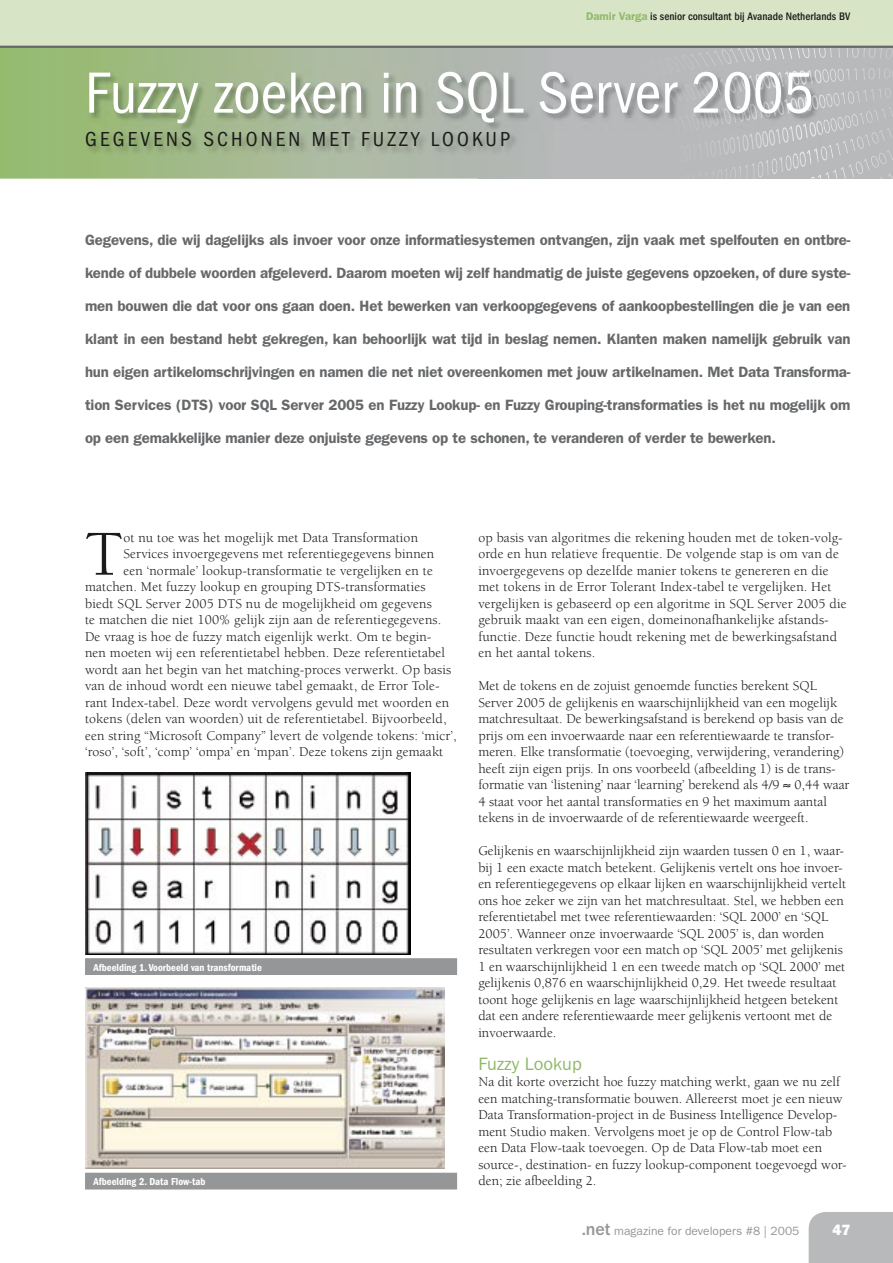
<style>
.page{position:relative;width:893px;height:1263px;background:#fff}
.page>*{position:absolute;margin:0;border:0;box-sizing:border-box;transform-origin:0 0}
.t1{font:65.7px "Berkeley";color:#1c1b19}
.t2{font:condensed 60px "Franklin Gothic";color:#fff}
.t3{font:condensed 21px "Franklin Gothic";letter-spacing:.15em;color:#1c1b19}
.t4{font:18px "Franklin Gothic";color:#90ba69}
.t5{font:600 15px "Franklin Gothic";letter-spacing:-.01em;color:#66686a}
.t6{font:800 15px "Franklin Gothic";color:#fff}
.t7{font:13.8px/16.5px "Berkeley";color:#1c1b19}
.t8{font:12px "Franklin Gothic";color:#959698}
.t9{font:500 condensed 11.25px "Franklin Gothic";color:#1c1b19}
.t10{font:600 condensed 10.5px "Franklin Gothic";color:#fff}
.s1{font-weight:600;font-stretch:normal;color:#90ba69}
.s2{font-weight:800}
.s3{font-weight:500;font-size:18px}
</style>
<div class="page">
<div style="left:809px;top:1212px;width:84px;height:51px;background:#b7b9ba"></div>
<div style="left:0;top:0;width:893px;height:47px;background:#d8e4c6"></div>
<div style="left:478px;top:47px;width:415px;height:132px;background:#b7b9ba"></div>
<svg style="left:0;top:48px;width:504px;height:131px;background:#a2ba8b"></svg>
<hr style="left:0;top:46px;width:893px;height:2px;background:#66686a">
<img style="left:85px;top:71px;width:736px;height:84px">
<img style="left:639px;top:71px;width:182px;height:18px">
<img style="left:85px;top:773px;width:325px;height:181px">
<img style="left:85px;top:987px;width:360px;height:182px">
<div style="left:85px;top:958px;width:372px;height:17px;background:#959698"></div>
<div style="left:85px;top:1173px;width:372px;height:16px;background:#959698"></div>
<p class="t9" style="left:586px;top:10px;width:266px"><span class="s1">Damir Varga</span> is senior consultant bij Avanade Netherlands BV</p>
<h2 class="t2" style="left:85px;top:59px;width:731px">Fuzzy zoeken in SQL Server 2005</h2>
<h3 class="t3" style="left:85px;top:127px;width:427px">GEGEVENS SCHONEN MET FUZZY LOOKUP</h3>
<p class="t5" style="left:85px;top:231px;width:767px">Gegevens, die wij dagelijks als invoer voor onze informatiesystemen ontvangen, zijn vaak met spelfouten en ontbre-</p>
<p class="t5" style="left:85px;top:264px;width:767px">kende of dubbele woorden afgeleverd. Daarom moeten wij zelf handmatig de juiste gegevens opzoeken, of dure syste-</p>
<p class="t5" style="left:85px;top:297px;width:767px">men bouwen die dat voor ons gaan doen. Het bewerken van verkoopgegevens of aankoopbestellingen die je van een</p>
<p class="t5" style="left:85px;top:330px;width:767px">klant in een bestand hebt gekregen, kan behoorlijk wat tijd in beslag nemen. Klanten maken namelijk gebruik van</p>
<p class="t5" style="left:85px;top:363px;width:767px">hun eigen artikelomschrijvingen en namen die net niet overeenkomen met jouw artikelnamen. Met Data Transforma-</p>
<p class="t5" style="left:85px;top:396px;width:767px">tion Services (DTS) voor SQL Server 2005 en Fuzzy Lookup- en Fuzzy Grouping-transformaties is het nu mogelijk om</p>
<p class="t5" style="left:85px;top:429px;width:692px">op een gemakkelijke manier deze onjuiste gegevens op te schonen, te veranderen of verder te bewerken.</p>
<h1 class="t1" style="left:85px;top:519px;width:39px">T</h1>
<p class="t7" style="left:123px;top:529px;width:296px">ot nu toe was het mogelijk met Data Transformation</p>
<p class="t7" style="left:123px;top:546px;width:312px">Services invoergegevens met referentiegegevens binnen</p>
<p class="t7" style="left:123px;top:562px;width:311px">een ‘normale’ lookup-transformatie te vergelijken en te</p>
<p class="t7" style="left:85px;top:579px;width:342px">matchen. Met fuzzy lookup en grouping DTS-transformaties</p>
<p class="t7" style="left:85px;top:595px;width:348px">biedt SQL Server 2005 DTS nu de mogelijkheid om gegevens</p>
<p class="t7" style="left:85px;top:612px;width:358px">te matchen die niet 100% gelijk zijn aan de referentiegegevens.</p>
<p class="t7" style="left:85px;top:628px;width:348px">De vraag is hoe de fuzzy match eigenlijk werkt. Om te begin-</p>
<p class="t7" style="left:85px;top:645px;width:361px">nen moeten wij een referentietabel hebben. Deze referentietabel</p>
<p class="t7" style="left:85px;top:661px;width:368px">wordt aan het begin van het matching-proces verwerkt. Op basis</p>
<p class="t7" style="left:85px;top:678px;width:356px">van de inhoud wordt een nieuwe tabel gemaakt, de Error Tole-</p>
<p class="t7" style="left:85px;top:694px;width:366px">rant Index-tabel. Deze wordt vervolgens gevuld met woorden en</p>
<p class="t7" style="left:85px;top:711px;width:363px">tokens (delen van woorden) uit de referentietabel. Bijvoorbeeld,</p>
<p class="t7" style="left:85px;top:727px;width:373px">een string “Microsoft Company” levert de volgende tokens: ‘micr’,</p>
<p class="t7" style="left:85px;top:744px;width:360px">‘roso’, ‘soft’, ‘comp’ ‘ompa’ en ‘mpan’. Deze tokens zijn gemaakt</p>
<p class="t10" style="left:94px;top:961px;width:170px">Afbeelding 1. Voorbeeld van transformatie</p>
<p class="t10" style="left:94px;top:1176px;width:113px">Afbeelding 2. Data Flow-tab</p>
<p class="t7" style="left:478px;top:529px;width:370px">op basis van algoritmes die rekening houden met de token-volg&shy;orde en hun relatieve frequentie. De volgende stap is om van de invoergegevens op dezelfde manier tokens te genereren en die met tokens in de Error Tolerant Index-tabel te vergelijken. Het vergelijken is gebaseerd op een algoritme in SQL Server 2005 die gebruik maakt van een eigen, domeinonafhankelijke afstands&shy;functie. Deze functie houdt rekening met de bewerkingsafstand en het aantal tokens.</p>
<p class="t7" style="left:478px;top:678px;width:372px">Met de tokens en de zojuist genoemde functies berekent SQL Server 2005 de gelijkenis en waarschijnlijkheid van een mogelijk matchresultaat. De bewerkingsafstand is berekend op basis van de prijs om een invoerwaarde naar een referentiewaarde te transfor&shy;meren. Elke transformatie (toevoeging, verwijdering, verandering) heeft zijn eigen prijs. In ons voorbeeld (afbeelding 1) is de trans&shy;formatie van ‘listening’ naar ‘learning’ berekend als 4/9 ≈ 0,44 waar 4 staat voor het aantal transformaties en 9 het maximum aantal tekens in de invoerwaarde of de referentiewaarde weergeeft.</p>
<p class="t7" style="left:478px;top:843px;width:369px">Gelijkenis en waarschijnlijkheid zijn waarden tussen 0 en 1, waar&shy;bij 1 een exacte match betekent. Gelijkenis vertelt ons hoe invoer&shy;en referentiegegevens op elkaar lijken en waarschijnlijkheid vertelt ons hoe zeker we zijn van het matchresultaat. Stel, we hebben een referentietabel met twee referentiewaarden: ‘SQL 2000’ en ‘SQL 2005’. Wanneer onze invoerwaarde ‘SQL 2005’ is, dan worden resultaten verkregen voor een match op ‘SQL 2005’ met gelijkenis 1 en waarschijnlijkheid 1 en een tweede match op ‘SQL 2000’ met gelijkenis 0,876 en waarschijnlijkheid 0,29. Het tweede resultaat toont hoge gelijkenis en lage waarschijnlijkheid hetgeen betekent dat een andere referentiewaarde meer gelijkenis vertoont met de invoerwaarde.</p>
<h3 class="t4" style="left:478px;top:1053px;width:105px">Fuzzy Lookup</h3>
<p class="t7" style="left:478px;top:1074px;width:370px">Na dit korte overzicht hoe fuzzy matching werkt, gaan we nu zelf een matching-transformatie bouwen. Allereerst moet je een nieuw Data Transformation-project in de Business Intelligence Develop&shy;ment Studio maken. Vervolgens moet je op de Control Flow-tab een Data Flow-taak toevoegen. Op de Data Flow-tab moet een source-, destination- en fuzzy lookup-component toegevoegd wor&shy;den; zie afbeelding 2.</p>
<p class="t8" style="left:582px;top:1224px;width:219px"><span class="s2">.</span><span class="s3">net</span> magazine for developers #8 | 2005</p>
<p class="t6" style="left:832px;top:1221px;width:19px">47</p>
</div>
